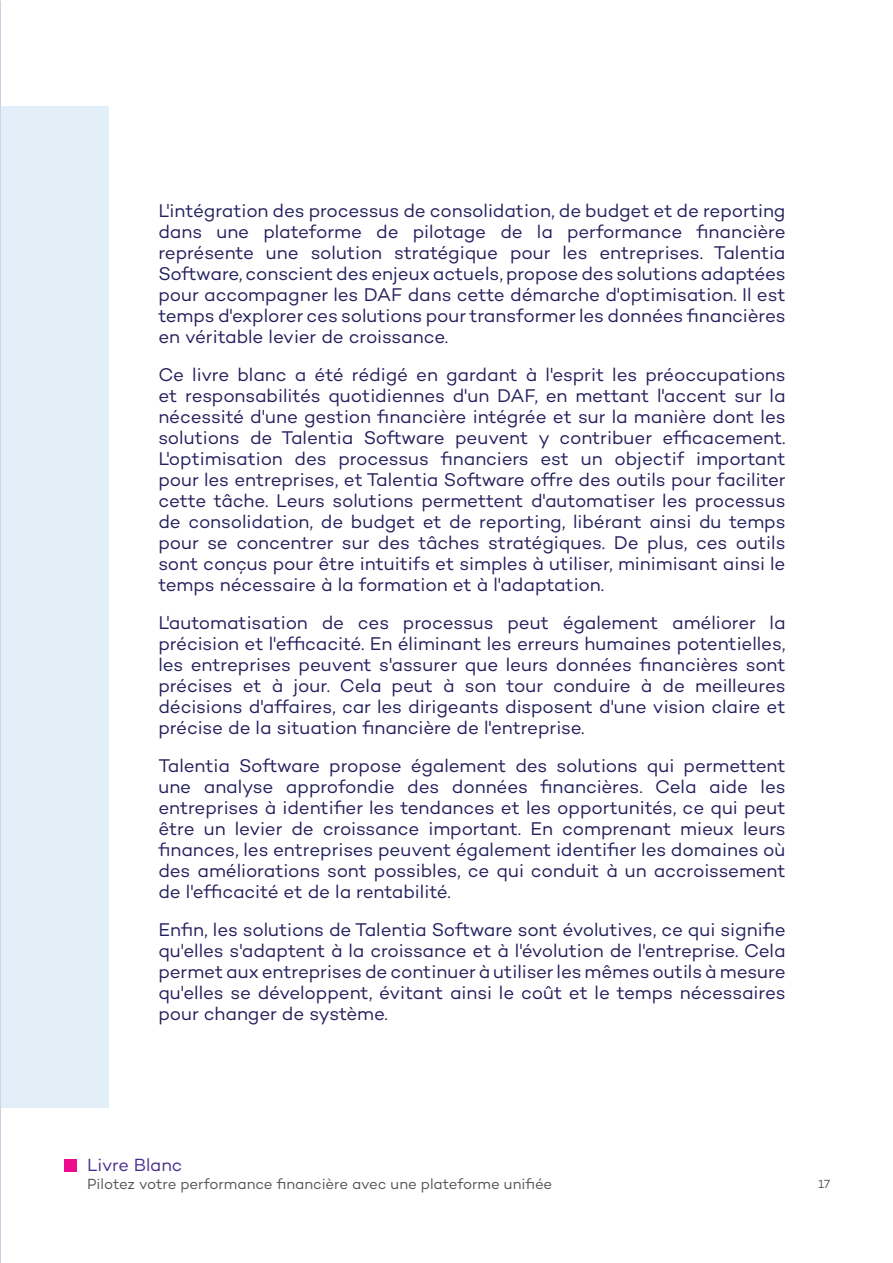
<style>
.page{position:relative;width:893px;height:1263px;background:#fff}
.page>*{position:absolute;margin:0;border:0;box-sizing:border-box;transform-origin:0 0}
.t1{font:18.75px/21px "Campton";letter-spacing:-.01em;color:#25205d;text-align:justify}
.t2{font:18px "Campton";letter-spacing:-.005em;color:#482d8e}
.t3{font:15px "Campton";letter-spacing:-.005em;color:#51565b}
.t4{font:12px "Campton";color:#51565b}
</style>
<div class="page">
<div style="left:64px;top:1159px;width:13px;height:12px;background:#ed0c8e"></div>
<div style="left:0;top:106px;width:108px;height:1002px;background:#e2eff9"></div>
<p class="t1" style="left:158px;top:200px;width:629px">L'intégration des processus de consolidation, de budget et de reporting dans une plateforme de pilotage de la performance financière représente une solution stratégique pour les entreprises. Talentia Software, conscient des enjeux actuels, propose des solutions adaptées pour accompagner les DAF dans cette démarche d'optimisation. Il est temps d'explorer ces solutions pour transformer les données financières en véritable levier de croissance.</p>
<p class="t1" style="left:158px;top:364px;width:629px">Ce livre blanc a été rédigé en gardant à l'esprit les préoccupations et responsabilités quotidiennes d'un DAF, en mettant l'accent sur la nécessité d'une gestion financière intégrée et sur la manière dont les solutions de Talentia Software peuvent y contribuer efficacement.<br>L'optimisation des processus financiers est un objectif important pour les entreprises, et Talentia Software offre des outils pour faciliter cette tâche. Leurs solutions permettent d'automatiser les processus de consolidation, de budget et de reporting, libérant ainsi du temps pour se concentrer sur des tâches stratégiques. De plus, ces outils sont conçus pour être intuitifs et simples à utiliser, minimisant ainsi le temps nécessaire à la formation et à l'adaptation.</p>
<p class="t1" style="left:158px;top:612px;width:629px">L'automatisation de ces processus peut également améliorer la précision et l'efficacité. En éliminant les erreurs humaines potentielles, les entreprises peuvent s'assurer que leurs données financières sont précises et à jour. Cela peut à son tour conduire à de meilleures décisions d'affaires, car les dirigeants disposent d'une vision claire et précise de la situation financière de l'entreprise.</p>
<p class="t1" style="left:158px;top:755px;width:629px">Talentia Software propose également des solutions qui permettent une analyse approfondie des données financières. Cela aide les entreprises à identifier les tendances et les opportunités, ce qui peut être un levier de croissance important. En comprenant mieux leurs finances, les entreprises peuvent également identifier les domaines où des améliorations sont possibles, ce qui conduit à un accroissement de l'efficacité et de la rentabilité.</p>
<p class="t1" style="left:158px;top:919px;width:629px">Enfin, les solutions de Talentia Software sont évolutives, ce qui signifie qu'elles s'adaptent à la croissance et à l'évolution de l'entreprise. Cela permet aux entreprises de continuer à utiliser les mêmes outils à mesure qu'elles se développent, évitant ainsi le coût et le temps nécessaires pour changer de système.</p>
<p class="t2" style="left:87px;top:1154px;width:97px">Livre Blanc</p>
<p class="t3" style="left:87px;top:1174px;width:467px">Pilotez votre performance financière avec une plateforme unifiée</p>
<p class="t4" style="left:818px;top:1176px;width:14px">17</p>
</div>
